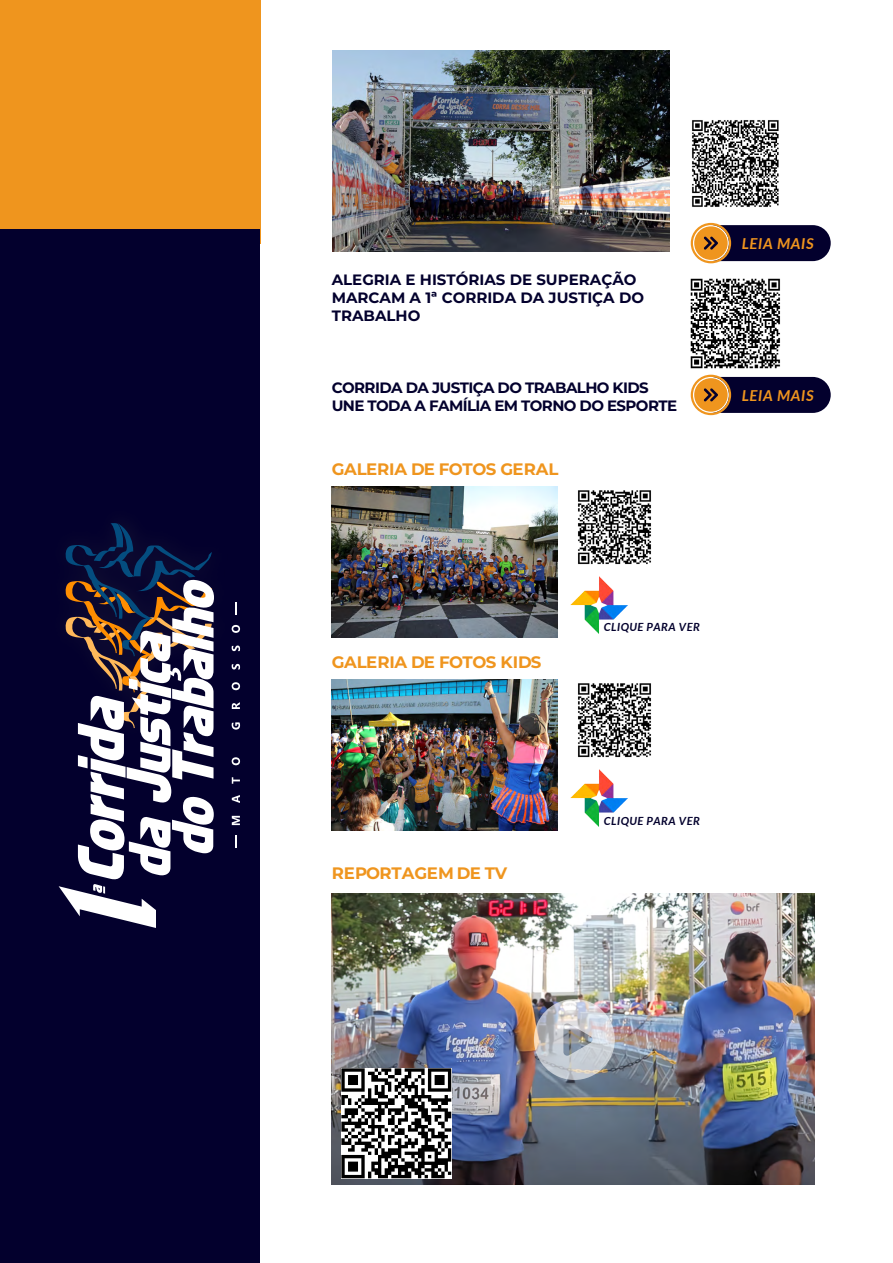
<style>
.page{position:relative;width:893px;height:1263px;background:#fff}
.page>*{position:absolute;margin:0;border:0;box-sizing:border-box;transform-origin:0 0}
.t1{font:700 16.65px "Montserrat";letter-spacing:-.01em;color:#ef951e}
.t2{font:italic 700 15.15px "Lato";letter-spacing:.035em;color:#ef951e}
.t3{font:700 15px/18px "Montserrat";color:#03002d}
.t4{font:700 15px/18px "Montserrat";letter-spacing:-.04em;color:#03002d}
.t5{font:italic 700 11.25px "Lato";letter-spacing:.035em;color:#03002d}
</style>
<div class="page">
<div style="left:0;top:0;width:260px;height:243px;background:#ef951e"></div>
<div style="left:1px;top:230px;width:259px;height:1033px;background:#03002d"></div>
<img style="left:333px;top:50px;width:336px;height:202px">
<img style="left:332px;top:487px;width:226px;height:150px">
<img style="left:570px;top:576px;width:44px;height:30px">
<img style="left:332px;top:680px;width:226px;height:150px">
<img style="left:570px;top:769px;width:44px;height:30px">
<img style="left:332px;top:894px;width:482px;height:291px">
<img style="left:692px;top:120px;width:87px;height:87px">
<img style="left:690px;top:278px;width:90px;height:90px">
<img style="left:578px;top:490px;width:73px;height:75px">
<img style="left:578px;top:683px;width:73px;height:75px">
<img style="left:342px;top:1068px;width:110px;height:110px">
<svg style="left:691px;top:379px;width:140px;height:32px"></svg>
<svg style="left:59px;top:523px;width:155px;height:405px"></svg>
<svg style="left:232px;top:816px;width:8px;height:9px"></svg>
<svg style="left:232px;top:795px;width:8px;height:8px"></svg>
<svg style="left:232px;top:777px;width:8px;height:7px"></svg>
<svg style="left:232px;top:757px;width:8px;height:8px"></svg>
<svg style="left:232px;top:722px;width:8px;height:7px"></svg>
<svg style="left:232px;top:702px;width:8px;height:7px"></svg>
<svg style="left:232px;top:682px;width:8px;height:8px"></svg>
<svg style="left:232px;top:664px;width:8px;height:5px"></svg>
<svg style="left:232px;top:645px;width:8px;height:6px"></svg>
<svg style="left:232px;top:625px;width:8px;height:8px"></svg>
<svg style="left:235px;top:836px;width:2px;height:12px"></svg>
<svg style="left:235px;top:602px;width:2px;height:12px"></svg>
<svg style="left:690px;top:222px;width:141px;height:42px;fill:#03002d"></svg>
<svg style="left:576px;top:595px;width:52px;height:39px"></svg>
<svg style="left:584px;top:784px;width:44px;height:43px"></svg>
<svg style="left:698px;top:367px;width:129px;height:49px;fill:#03002d"></svg>
<img style="left:511px;top:991px;width:129px;height:96px">
<p class="t3" style="left:332px;top:270px;width:314px">ALEGRIA E HISTÓRIAS DE SUPERAÇÃO<br>MARCAM A 1ª CORRIDA DA JUSTIÇA DO<br>TRABALHO</p>
<p class="t2" style="left:742px;top:232px;width:74px">LEIA MAIS</p>
<p class="t4" style="left:332px;top:378px;width:347px">CORRIDA DA JUSTIÇA DO TRABALHO KIDS<br>UNE TODA A FAMÍLIA EM TORNO DO ESPORTE</p>
<p class="t2" style="left:742px;top:384px;width:74px">LEIA MAIS</p>
<p class="t1" style="left:332px;top:457px;width:228px">GALERIA DE FOTOS GERAL</p>
<p class="t1" style="left:332px;top:650px;width:211px">GALERIA DE FOTOS KIDS</p>
<p class="t1" style="left:332px;top:861px;width:177px">REPORTAGEM DE TV</p>
<p class="t5" style="left:604px;top:619px;width:98px">CLIQUE PARA VER</p>
<p class="t5" style="left:604px;top:812px;width:98px">CLIQUE PARA VER</p>
</div>
